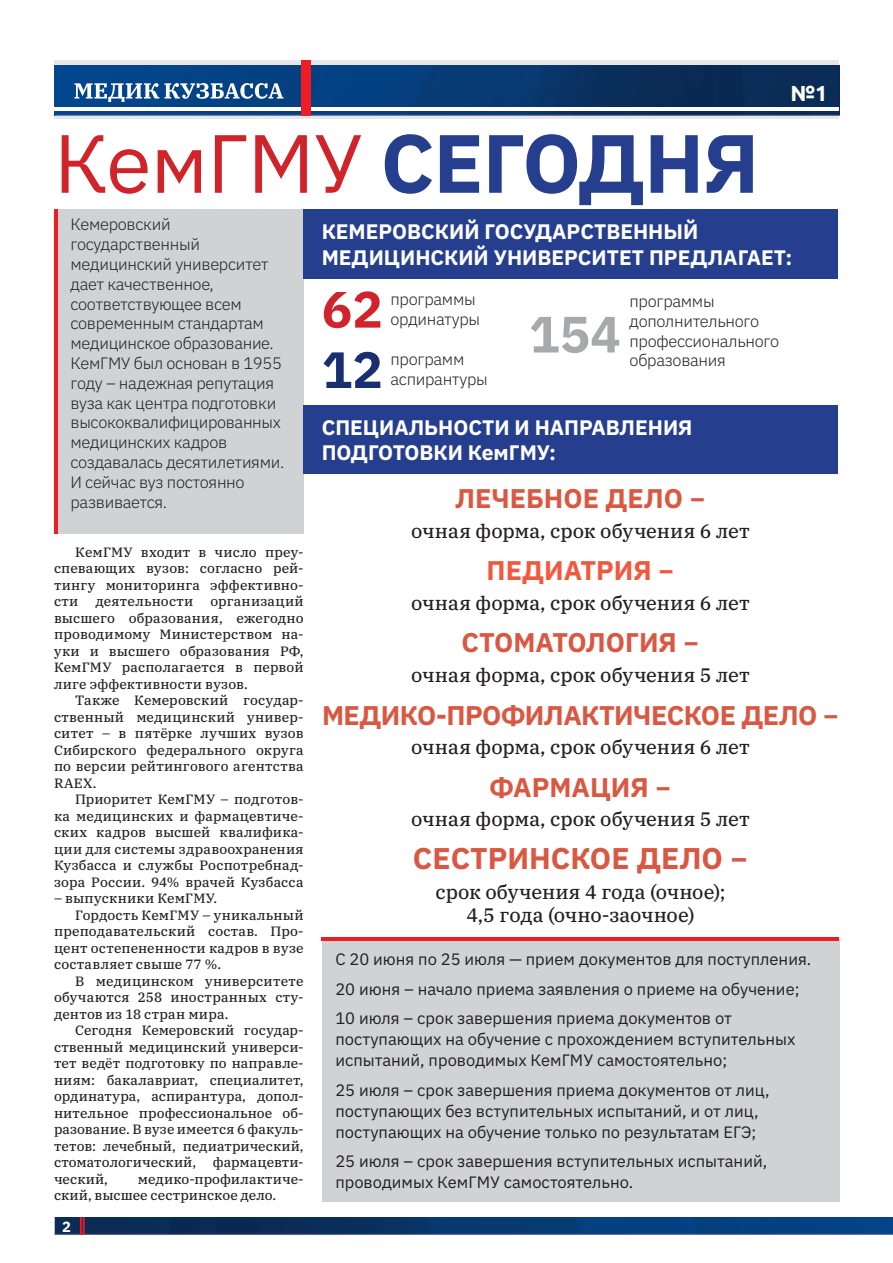
<style>
.page{position:relative;width:893px;height:1263px;background:#fff}
.page>*{position:absolute;margin:0;border:0;box-sizing:border-box;transform-origin:0 0}
.t1{font:700 82.5px "IBM Plex Sans";letter-spacing:-.01em;color:#253f8e}
.t2{font:700 51px "IBM Plex Sans";color:#a8a9ad}
.t3{font:700 51px "IBM Plex Sans";color:#d1232a}
.t4{font:700 51px "IBM Plex Sans";color:#1a2e72}
.t5{font:700 30px "IBM Plex Sans";color:#d95842}
.t6{font:700 27px "IBM Plex Sans";color:#d95842}
.t7{font:700 27px "IBM Plex Sans";letter-spacing:-.02em;color:#d95842}
.t8{font:700 27px "IBM Plex Sans";color:#f0593e}
.t9{font:700 21.9px "Ubuntu";color:#fff}
.t10{font:700 21px/25.2px "IBM Plex Sans";color:#fff}
.t11{font:19.5px/23.4px "IBM Plex Serif Text";color:#231f20;text-align:center}
.t12{font:16.5px/21px "IBM Plex Sans";color:#231f20}
.t13{font:300 16.5px/19.8px "IBM Plex Sans";letter-spacing:-.02em;color:#231f20}
.t14{font:700 14.7px "IBM Plex Sans";color:#fff}
.t15{font:13.5px/16.5px "IBM Plex Serif Text";letter-spacing:.01em;color:#231f20;text-align:justify}
.s1{font-weight:400;color:#d1232a}
</style>
<div class="page">
<img style="left:55px;top:1217px;width:838px;height:18px">
<svg style="left:80px;top:1217px;width:5px;height:18px"></svg>
<div style="left:54px;top:60px;width:785px;height:58px;background:linear-gradient(to right,#e6e7e9,#e6e7e9)"></div>
<img style="left:56px;top:65px;width:783px;height:50px">
<hr style="left:54px;top:107px;width:785px;height:4px;background:#fff">
<svg style="left:74px;top:83px;width:209px;height:19px"></svg>
<div style="left:301px;top:60px;width:10px;height:55px;background:#ee1d23"></div>
<div style="left:322px;top:939px;width:517px;height:263px;background:#d1d2d4"></div>
<hr style="left:322px;top:937px;width:517px;height:4px;background:#ee1d23">
<div style="left:54px;top:209px;width:250px;height:324px;background:#d1d2d4"></div>
<hr style="left:54px;top:209px;width:4px;height:324px;background:#ee1d23">
<div style="left:304px;top:209px;width:534px;height:69px;background:#253f8e"></div>
<div style="left:304px;top:405px;width:534px;height:68px;background:#253f8e"></div>
<h1 class="t1" style="left:54px;top:98px;width:707px"><span class="s1">КемГМУ</span> СЕГОДНЯ</h1>
<h3 class="t9" style="left:790px;top:80px;width:38px">№1</h3>
<p class="t13" style="left:70px;top:213px;width:215px">Кемеровский государственный медицинский университет дает качественное, соответствующее всем современным стандартам медицинское образование.<br>КемГМУ был основан в 1955 году – надежная репутация вуза как центра подготовки высококвалифицированных медицинских кадров создавалась десятилетиями.<br>И сейчас вуз постоянно развивается.</p>
<h3 class="t10" style="left:322px;top:217px;width:472px">КЕМЕРОВСКИЙ ГОСУДАРСТВЕННЫЙ<br>МЕДИЦИНСКИЙ УНИВЕРСИТЕТ ПРЕДЛАГАЕТ:</h3>
<h2 class="t3" style="left:322px;top:269px;width:63px">62</h2>
<h2 class="t4" style="left:322px;top:329px;width:63px">12</h2>
<p class="t13" style="left:391px;top:288px;width:91px">программы ординатуры</p>
<p class="t13" style="left:391px;top:348px;width:99px">программ аспирантуры</p>
<p class="t13" style="left:629px;top:290px;width:151px">программы дополнительного профессионального образования</p>
<h2 class="t2" style="left:529px;top:294px;width:93px">154</h2>
<h3 class="t10" style="left:322px;top:413px;width:372px">СПЕЦИАЛЬНОСТИ И НАПРАВЛЕНИЯ<br>ПОДГОТОВКИ КемГМУ:</h3>
<h3 class="t6" style="left:455px;top:477px;width:252px">ЛЕЧЕБНОЕ ДЕЛО −</h3>
<h3 class="t11" style="left:411px;top:518px;width:340px">очная форма, срок обучения 6 лет</h3>
<h3 class="t8" style="left:487px;top:549px;width:189px">ПЕДИАТРИЯ −</h3>
<h3 class="t11" style="left:411px;top:590px;width:340px">очная форма, срок обучения 6 лет</h3>
<h3 class="t6" style="left:461px;top:621px;width:239px">СТОМАТОЛОГИЯ −</h3>
<h3 class="t11" style="left:411px;top:662px;width:340px">очная форма, срок обучения 5 лет</h3>
<h3 class="t7" style="left:322px;top:693px;width:518px">МЕДИКО-ПРОФИЛАКТИЧЕСКОЕ ДЕЛО −</h3>
<h3 class="t11" style="left:411px;top:734px;width:340px">очная форма, срок обучения 6 лет</h3>
<h3 class="t6" style="left:490px;top:766px;width:183px">ФАРМАЦИЯ −</h3>
<h3 class="t11" style="left:411px;top:806px;width:340px">очная форма, срок обучения 5 лет</h3>
<h3 class="t5" style="left:413px;top:834px;width:337px">СЕСТРИНСКОЕ ДЕЛО −</h3>
<h3 class="t11" style="left:435px;top:878px;width:292px">срок обучения 4 года (очное);<br>4,5 года (очно-заочное)</h3>
<p class="t15" style="left:54px;top:543px;width:251px;text-indent:21px">КемГМУ входит в число преу&shy;спевающих вузов: согласно рей&shy;тингу мониторинга эффективно&shy;сти</p>
<p class="t15" style="left:54px;top:592px;width:251px;text-indent:156px">организаций высшего образования, ежегодно проводимому Министерством на&shy;уки и высшего образования РФ, КемГМУ располагается в первой лиге эффективности вузов.</p>
<p class="t15" style="left:54px;top:691px;width:251px;text-indent:21px">Также Кемеровский государ&shy;ственный медицинский универ&shy;ситет – в пятёрке лучших вузов Сибирского федерального округа по версии рейтингового агентства RAEX.</p>
<p class="t15" style="left:54px;top:790px;width:251px;text-indent:21px">Приоритет КемГМУ – подготов&shy;ка медицинских и фармацевтиче&shy;ских кадров высшей квалифика&shy;ции для системы здравоохранения Кузбасса и службы Роспотребнад&shy;зора России. 94% врачей Кузбасса</p>
<p class="t15" style="left:54px;top:889px;width:165px">– выпускники КемГМУ.</p>
<p class="t15" style="left:75px;top:906px;width:230px">Гордость КемГМУ – уникальный</p>
<p class="t15" style="left:54px;top:922px;width:251px">преподавательский состав. Про-</p>
<p class="t15" style="left:54px;top:939px;width:251px">цент остепененности кадров в вузе</p>
<p class="t15" style="left:54px;top:955px;width:169px">составляет свыше 77 %.</p>
<p class="t15" style="left:75px;top:972px;width:230px">В медицинском университете</p>
<p class="t15" style="left:54px;top:988px;width:251px">обучаются 258 иностранных сту-</p>
<p class="t15" style="left:54px;top:1005px;width:176px">дентов из 18 стран мира.</p>
<p class="t15" style="left:75px;top:1021px;width:230px">Сегодня Кемеровский государ-</p>
<p class="t15" style="left:54px;top:1038px;width:251px">ственный медицинский универси-</p>
<p class="t15" style="left:54px;top:1054px;width:251px">тет ведёт подготовку по направле-</p>
<p class="t15" style="left:54px;top:1071px;width:251px">ниям: бакалавриат, специалитет,</p>
<p class="t15" style="left:54px;top:1087px;width:251px">ординатура, аспирантура, допол-</p>
<p class="t15" style="left:54px;top:1104px;width:251px">нительное профессиональное об-</p>
<p class="t15" style="left:54px;top:1120px;width:251px">разование. В вузе имеется 6 факуль-</p>
<p class="t15" style="left:54px;top:1137px;width:251px">тетов: лечебный, педиатрический,</p>
<p class="t15" style="left:54px;top:1153px;width:251px">стоматологический, фармацевти-</p>
<p class="t15" style="left:54px;top:1170px;width:55px">ческий,</p>
<p class="t15" style="left:95px;top:592px;width:99px">деятельности</p>
<p class="t12" style="left:335px;top:943px;width:477px;line-height:29.5px">С 20 июня по 25 июля — прием документов для поступления.<br>20 июня – начало приема заявления о приеме на обучение;<br>10 июля – срок завершения приема документов от</p>
<p class="t12" style="left:335px;top:1028px;width:461px">поступающих на обучение с прохождением вступительных испытаний, проводимых КемГМУ самостоятельно;</p>
<p class="t12" style="left:335px;top:1078px;width:436px">25 июля – срок завершения приема документов от лиц, поступающих без вступительных испытаний, и от лиц, поступающих на обучение только по результатам ЕГЭ;</p>
<p class="t12" style="left:335px;top:1150px;width:433px">25 июля – срок завершения вступительных испытаний, проводимых КемГМУ самостоятельно.</p>
<p class="t15" style="left:54px;top:1170px;width:251px;text-indent:84px">медико-профилактиче&shy;ский, высшее сестринское дело.</p>
<p class="t14" style="left:62px;top:1215px;width:10px">2</p>
</div>
